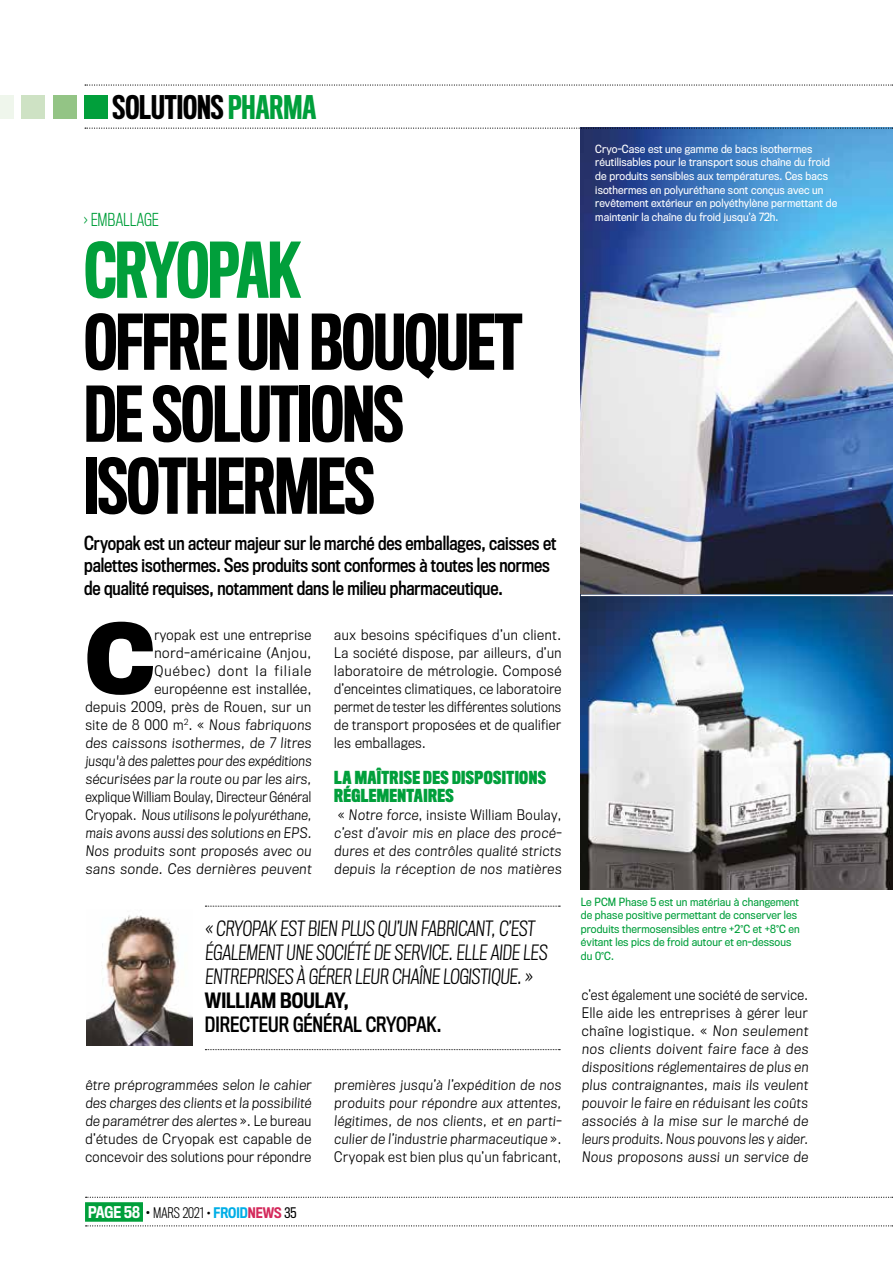
<style>
.page{position:relative;width:893px;height:1263px;background:#fff}
.page>*{position:absolute;margin:0;border:0;box-sizing:border-box;transform-origin:0 0}
.t1{font:700 90px "Titling Gothic FB Narrow";color:#000}
.t2{font:500 70.5px/72px "Titling Gothic FB Comp";letter-spacing:-.02em;color:#000}
.t3{font:500 70.5px "Titling Gothic FB Comp";letter-spacing:-.03em;color:#019f3b}
.t4{font:500 30px "Titling Gothic FB Comp";color:#000}
.t5{font:300 19.5px/24px "Titling Gothic FB Cond";color:#000}
.t6{font:19.5px "Titling Gothic FB Cond Standard";color:#000}
.t7{font:500 19.5px "Titling Gothic FB Cond";color:#000}
.t8{font:18px/22.5px "Titling Gothic FB Cond Standard";letter-spacing:-.005em;color:#000}
.t9{font:700 16.5px/18px "Titling Gothic FB Comp";letter-spacing:.02em;color:#019f3b}
.t10{font:300 16.5px "Titling Gothic FB Cond";color:#019f3b}
.t11{font:300 13.5px/18px "Titling Gothic FB Narrow";letter-spacing:.04em;color:#000;text-align:justify}
.t12{font:300 13.5px "Titling Gothic FB Cond";color:#000}
.t13{font:10.5px/13.5px "Titling Gothic FB Narrow";letter-spacing:.01em;color:#fff}
.t14{font:10.5px/13.5px "Titling Gothic FB Narrow";letter-spacing:.01em;color:#019f3b}
.s1{color:#019f3b}
.s2{font-weight:500;font-size:15px;color:#fff}
.s3{font-weight:400;font-size:15px}
.s4{font-weight:400}
.s5{font-weight:500;color:#00aee6}
.s6{font-weight:500;color:#d4295b}
</style>
<div class="page">
<svg style="left:86px;top:1225px;width:807px;height:1px"></svg>
<svg style="left:86px;top:1197px;width:807px;height:1px"></svg>
<div style="left:85px;top:1202px;width:58px;height:20px;background:#019f3b"></div>
<img style="left:581px;top:129px;width:312px;height:761px">
<div style="left:84px;top:95px;width:24px;height:24px;background:#019f3b"></div>
<div style="left:53px;top:95px;width:24px;height:23px;background:#93c485"></div>
<div style="left:21px;top:95px;width:24px;height:23px;background:#cee2c4"></div>
<div style="left:0;top:95px;width:14px;height:23px;background:#eff6ec"></div>
<svg style="left:85px;top:84px;width:808px;height:2px"></svg>
<svg style="left:85px;top:128px;width:808px;height:1px"></svg>
<svg style="left:205px;top:906px;width:355px;height:1px"></svg>
<svg style="left:205px;top:1049px;width:355px;height:1px"></svg>
<img style="left:86px;top:915px;width:106px;height:131px">
<hr style="left:581px;top:595px;width:312px;height:1px;background:#fff">
<h3 class="t4" style="left:113px;top:90px;width:205px">SOLUTIONS <span class="s1">PHARMA</span></h3>
<p class="t10" style="left:84px;top:210px;width:76px">› EMBALLAGE</p>
<h2 class="t3" style="left:84px;top:230px;width:218px">CRYOPAK</h2>
<h2 class="t2" style="left:84px;top:308px;width:440px">OFFRE UN BOUQUET<br>DE SOLUTIONS<br>ISOTHERMES</h2>
<h3 class="t8" style="left:84px;top:532px;width:474px">Cryopak est un acteur majeur sur le marché des emballages, caisses et palettes isothermes. Ses produits sont conformes à toutes les normes de qualité requises, notamment dans le milieu pharmaceutique.</h3>
<h1 class="t1" style="left:85px;top:607px;width:71px">C</h1>
<p class="t11" style="left:85px;top:626px;width:229px;text-align:right">ryopak est une entreprise nord-américaine (Anjou,<br>Québec) dont la filiale européenne est installée,<br>depuis 2009, près de Rouen, sur un site de 8 000 m<sup>2</sup>. « Nous fabriquons des caissons isothermes, de 7 litres jusqu'à des palettes pour des expéditions sécurisées par la route ou par les airs, explique William Boulay, Directeur Général Cryopak. Nous utilisons le polyuréthane, mais avons aussi des solutions en EPS.<br>Nos produits sont proposés avec ou sans sonde. Ces dernières peuvent</p>
<p class="t11" style="left:334px;top:626px;width:229px">aux besoins spécifiques d’un client.<br>La société dispose, par ailleurs, d’un laboratoire de métrologie. Composé d’enceintes climatiques, ce laboratoire permet de tester les différentes solutions de transport proposées et de qualifier les emballages.</p>
<p class="t9" style="left:334px;top:769px;width:213px">LA MAÎTRISE DES DISPOSITIONS<br>RÉGLEMENTAIRES</p>
<p class="t11" style="left:334px;top:806px;width:230px">« Notre force, insiste William Boulay, c’est d’avoir mis en place des procé&shy;dures et des contrôles qualité stricts depuis la réception de nos matières</p>
<h3 class="t5" style="left:205px;top:917px;width:346px">« CRYOPAK EST BIEN PLUS QU’UN FABRICANT, C’EST<br>ÉGALEMENT UNE SOCIÉTÉ DE SERVICE. ELLE AIDE LES<br>ENTREPRISES À GÉRER LEUR CHAÎNE LOGISTIQUE. »</h3>
<h3 class="t7" style="left:205px;top:989px;width:145px">WILLIAM BOULAY,</h3>
<h3 class="t6" style="left:205px;top:1013px;width:238px">DIRECTEUR GÉNÉRAL CRYOPAK.</h3>
<p class="t11" style="left:85px;top:1076px;width:229px">être préprogrammées selon le cahier des charges des clients et la possibilité de paramétrer des alertes ». Le bureau d’études de Cryopak est capable de concevoir des solutions pour répondre</p>
<p class="t12" style="left:88px;top:1205px;width:210px"><span class="s2">PAGE 58</span> <span class="s3">•</span> MARS 2021 <span class="s4">•</span> <span class="s5">FROID</span><span class="s6">NEWS</span> <span class="s4">35</span></p>
<p class="t11" style="left:334px;top:1076px;width:230px">premières jusqu’à l’expédition de nos produits pour répondre aux attentes, légitimes, de nos clients, et en parti&shy;culier de l’industrie pharmaceutique ».<br>Cryopak est bien plus qu’un fabricant,</p>
<p class="t13" style="left:595px;top:142px;width:243px">Cryo-Case est une gamme de bacs isothermes réutilisables pour le transport sous chaîne du froid de produits sensibles aux températures. Ces bacs isothermes en polyuréthane sont conçus avec un revêtement extérieur en polyéthylène permettant de maintenir la chaîne du froid jusqu’à 72h.</p>
<p class="t14" style="left:581px;top:895px;width:220px">Le PCM Phase 5 est un matériau à changement de phase positive permettant de conserver les produits thermosensibles entre +2°C et +8°C en évitant les pics de froid autour et en-dessous du 0°C.</p>
<p class="t11" style="left:582px;top:986px;width:229px;text-align:left">c’est également une société de service.<br>Elle aide les entreprises à gérer leur chaîne logistique. « Non seulement nos clients doivent faire face à des dispositions réglementaires de plus en plus contraignantes, mais ils veulent pouvoir le faire en réduisant les coûts associés à la mise sur le marché de leurs produits. Nous pouvons les y aider.<br>Nous proposons aussi un service de</p>
</div>
